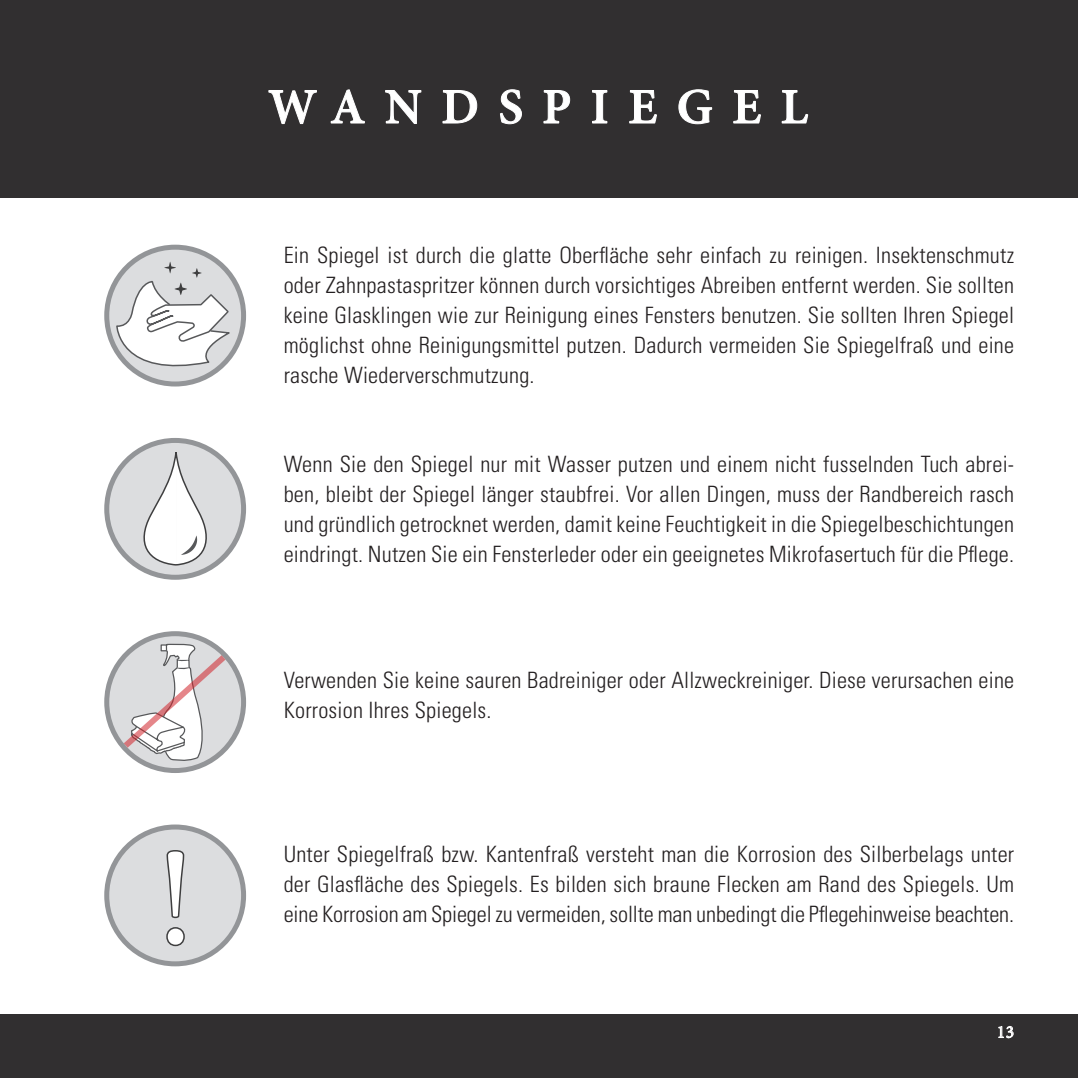
<style>
.page{position:relative;width:1078px;height:1078px;background:#fff}
.page>*{position:absolute;margin:0;border:0;box-sizing:border-box;transform-origin:0 0}
.t1{font:137.5px "Minion Pro";color:#fff}
.t2{font:600 50px "Minion Pro";letter-spacing:.39em;color:#fff}
.t3{font:300 condensed 22.5px/30px "Univers";letter-spacing:.01em;color:#231f20;text-align:justify}
.t4{font:17.5px "Minion Pro";color:#fff}
</style>
<div class="page">
<div style="left:0;top:0;width:1077px;height:198px;background:#312f30"></div>
<div style="left:0;top:1014px;width:1077px;height:63px;background:#312f30"></div>
<svg style="left:998px;top:1026px;width:16px;height:12px"></svg>
<svg style="left:268px;top:90px;width:49px;height:34px"></svg>
<svg style="left:330px;top:89px;width:35px;height:35px"></svg>
<svg style="left:385px;top:90px;width:37px;height:34px"></svg>
<svg style="left:442px;top:90px;width:35px;height:34px"></svg>
<svg style="left:500px;top:89px;width:22px;height:36px"></svg>
<svg style="left:543px;top:90px;width:27px;height:34px"></svg>
<svg style="left:592px;top:90px;width:15px;height:34px"></svg>
<svg style="left:629px;top:90px;width:28px;height:34px"></svg>
<svg style="left:678px;top:89px;width:34px;height:36px"></svg>
<svg style="left:733px;top:90px;width:28px;height:34px"></svg>
<svg style="left:781px;top:90px;width:27px;height:34px"></svg>
<svg style="left:107px;top:633px;width:136px;height:137px;background:#d0d1d3"></svg>
<div style="left:104px;top:631px;width:142px;height:141px;border:5px solid #939598;border-radius:50%"></div>
<svg style="left:124px;top:641px;width:101px;height:121px"></svg>
<svg style="left:107px;top:247px;width:136px;height:137px"></svg>
<div style="left:104px;top:244px;width:142px;height:142px;border:5px solid #939598;border-radius:50%"></div>
<svg style="left:115px;top:262px;width:119px;height:117px"></svg>
<div style="left:107px;top:826px;width:136px;height:137px;background:#dcdddf;border-radius:50%"></div>
<div style="left:104px;top:824px;width:142px;height:142px;border:5px solid #939598;border-radius:50%"></div>
<svg style="left:166px;top:850px;width:19px;height:97px"></svg>
<div style="left:107px;top:440px;width:136px;height:137px;background:#dcdddf;border-radius:50%"></div>
<div style="left:104px;top:438px;width:142px;height:141px;border:5px solid #939598;border-radius:50%"></div>
<svg style="left:136px;top:450px;width:77px;height:116px"></svg>
<p class="t1" style="left:157px;top:806px;width:39px">!</p>
<h2 class="t2" style="left:268px;top:72px;width:541px">WANDSPIEGEL</h2>
<p class="t3" style="left:283px;top:239px;width:731px">Ein Spiegel ist durch die glatte Oberfläche sehr einfach zu reinigen. Insektenschmutz oder Zahnpastaspritzer können durch vorsichtiges Abreiben entfernt werden. Sie sollten keine Glasklingen wie zur Reinigung eines Fensters benutzen. Sie sollten Ihren Spiegel möglichst ohne Reinigungsmittel putzen. Dadurch vermeiden Sie Spiegelfraß und eine rasche Wiederverschmutzung.</p>
<p class="t3" style="left:283px;top:448px;width:731px">Wenn Sie den Spiegel nur mit Wasser putzen und einem nicht fusselnden Tuch abrei&shy;ben, bleibt der Spiegel länger staubfrei. Vor allen Dingen, muss der Randbereich rasch und gründlich getrocknet werden, damit keine Feuchtigkeit in die Spiegelbeschichtungen eindringt. Nutzen Sie ein Fensterleder oder ein geeignetes Mikrofasertuch für die Pflege.</p>
<p class="t3" style="left:283px;top:665px;width:731px">Verwenden Sie keine sauren Badreiniger oder Allzweckreiniger. Diese verursachen eine<br>Korrosion Ihres Spiegels.</p>
<p class="t3" style="left:283px;top:838px;width:731px">Unter Spiegelfraß bzw. Kantenfraß versteht man die Korrosion des Silberbelags unter der Glasfläche des Spiegels. Es bilden sich braune Flecken am Rand des Spiegels. Um eine Korrosion am Spiegel zu vermeiden, sollte man unbedingt die Pflegehinweise beachten.</p>
<p class="t4" style="left:996px;top:1019px;width:19px">13</p>
</div>
